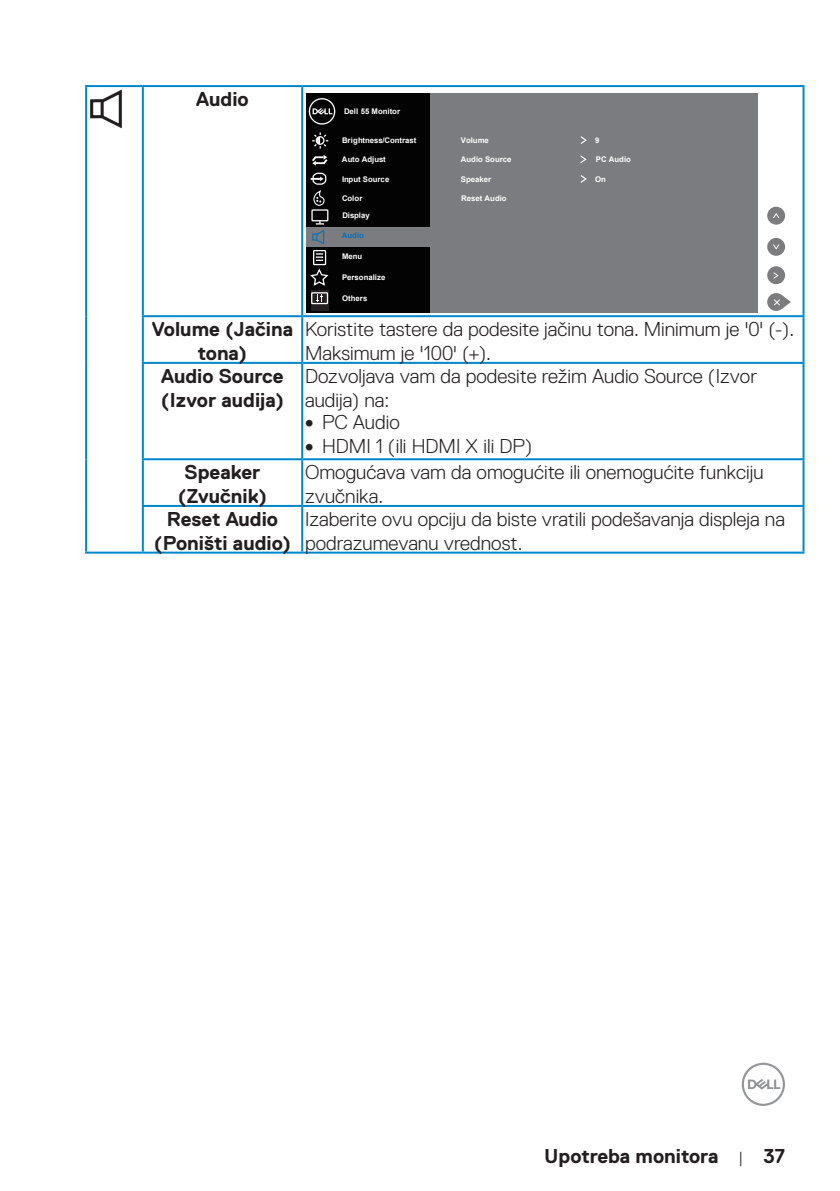
<style>
.page{position:relative;width:840px;height:1191px;background:#fff}
.page>*{position:absolute;margin:0;border:0;box-sizing:border-box;transform-origin:0 0}
.Table_Paragraph{font:300 20px/24px "Dell Replica";color:#231f20}
.Table_Head{font:700 20px/24px "Dell Replica";color:#231f20;text-align:center}
.t1{font:700 7.8px "Arial";color:#fff}
.t2{font:700 7.8px "Arial";color:#0c6fb8}
.s1{font-family:"Museo Sans For Dell 700";font-weight:400}
.s2{font-weight:300;font-size:16px}
</style>
<div class="page">
<svg style="left:741px;top:1062px;width:43px;height:44px"></svg>
<hr style="left:85px;top:85px;width:58px;height:2px;background:#0087cb">
<hr style="left:85px;top:87px;width:2px;height:229px;background:#0087cb">
<hr style="left:85px;top:316px;width:2px;height:47px;background:#0087cb">
<hr style="left:85px;top:363px;width:2px;height:96px;background:#0087cb">
<hr style="left:85px;top:459px;width:2px;height:47px;background:#0087cb">
<hr style="left:85px;top:506px;width:2px;height:45px;background:#0087cb">
<hr style="left:143px;top:85px;width:159px;height:2px;background:#0087cb">
<hr style="left:142px;top:87px;width:2px;height:228px;background:#0087cb">
<hr style="left:302px;top:85px;width:502px;height:2px;background:#0087cb">
<hr style="left:301px;top:87px;width:2px;height:228px;background:#0087cb">
<hr style="left:802px;top:87px;width:2px;height:228px;background:#0087cb">
<hr style="left:142px;top:315px;width:160px;height:2px;background:#0087cb">
<hr style="left:142px;top:317px;width:2px;height:45px;background:#0087cb">
<hr style="left:302px;top:315px;width:502px;height:2px;background:#0087cb">
<hr style="left:301px;top:317px;width:2px;height:45px;background:#0087cb">
<hr style="left:802px;top:317px;width:2px;height:45px;background:#0087cb">
<hr style="left:142px;top:362px;width:160px;height:2px;background:#0087cb">
<hr style="left:142px;top:364px;width:2px;height:94px;background:#0087cb">
<hr style="left:302px;top:362px;width:502px;height:2px;background:#0087cb">
<hr style="left:301px;top:364px;width:2px;height:94px;background:#0087cb">
<hr style="left:802px;top:364px;width:2px;height:94px;background:#0087cb">
<hr style="left:142px;top:458px;width:160px;height:2px;background:#0087cb">
<hr style="left:142px;top:460px;width:2px;height:45px;background:#0087cb">
<hr style="left:302px;top:458px;width:502px;height:2px;background:#0087cb">
<hr style="left:301px;top:460px;width:2px;height:45px;background:#0087cb">
<hr style="left:802px;top:460px;width:2px;height:45px;background:#0087cb">
<hr style="left:142px;top:505px;width:160px;height:2px;background:#0087cb">
<hr style="left:142px;top:507px;width:2px;height:44px;background:#0087cb">
<hr style="left:302px;top:505px;width:502px;height:2px;background:#0087cb">
<hr style="left:301px;top:507px;width:2px;height:44px;background:#0087cb">
<hr style="left:802px;top:507px;width:2px;height:44px;background:#0087cb">
<hr style="left:85px;top:551px;width:58px;height:2px;background:#0087cb">
<hr style="left:143px;top:551px;width:159px;height:2px;background:#0087cb">
<hr style="left:302px;top:551px;width:502px;height:2px;background:#0087cb">
<svg style="left:90px;top:89px;width:32px;height:40px"></svg>
<svg style="left:100px;top:101px;width:4px;height:16px"></svg>
<div style="left:306px;top:93px;width:451px;height:219px;background:#7b7c7f"></div>
<div style="left:306px;top:93px;width:124px;height:219px;background:#030303"></div>
<div style="left:310px;top:290px;width:18px;height:20px;background:#231f20"></div>
<svg style="left:316px;top:295px;width:7px;height:7px"></svg>
<div style="left:311px;top:209px;width:17px;height:13px;border:1px solid #fff"></div>
<div style="left:311px;top:292px;width:17px;height:12px;border:1px solid #fff"></div>
<div style="left:306px;top:227px;width:125px;height:20px;background:#7b7c7f"></div>
<svg style="left:312px;top:132px;width:16px;height:16px"></svg>
<div style="left:313px;top:250px;width:13px;height:15px;border:1px solid #fff"></div>
<svg style="left:316px;top:253px;width:7px;height:8px"></svg>
<svg style="left:310px;top:268px;width:19px;height:18px"></svg>
<svg style="left:308px;top:98px;width:27px;height:27px"></svg>
<svg style="left:312px;top:155px;width:16px;height:11px"></svg>
<svg style="left:310px;top:177px;width:13px;height:4px"></svg>
<div style="left:312px;top:173px;width:14px;height:12px;border:1px solid #fff;border-radius:4px"></div>
<svg style="left:580px;top:136px;width:6px;height:8px"></svg>
<svg style="left:580px;top:175px;width:6px;height:8px"></svg>
<svg style="left:580px;top:155px;width:6px;height:8px"></svg>
<svg style="left:311px;top:190px;width:13px;height:54px"></svg>
<div style="left:766px;top:207px;width:18px;height:18px;background:#7c7c7f;border-radius:50%"></div>
<svg style="left:773px;top:213px;width:6px;height:5px"></svg>
<div style="left:766px;top:238px;width:18px;height:18px;background:#7c7c7f;border-radius:50%"></div>
<svg style="left:773px;top:244px;width:6px;height:6px"></svg>
<div style="left:766px;top:266px;width:18px;height:18px;background:#7c7c7f;border-radius:50%"></div>
<svg style="left:773px;top:272px;width:5px;height:7px"></svg>
<svg style="left:766px;top:293px;width:18px;height:18px"></svg>
<svg style="left:772px;top:295px;width:18px;height:14px"></svg>
<p class="Table_Head" style="left:196px;top:87px;width:54px">Audio</p>
<p class="t1" style="left:344px;top:106px;width:57px">Dell 55 Monitor</p>
<p class="t1" style="left:342px;top:136px;width:76px">Brightness/Contrast</p>
<p class="t1" style="left:342px;top:154px;width:45px">Auto Adjust</p>
<p class="t1" style="left:342px;top:174px;width:49px">Input Source</p>
<p class="t1" style="left:342px;top:193px;width:22px">Color</p>
<p class="t1" style="left:342px;top:211px;width:29px">Display</p>
<p class="t2" style="left:342px;top:230px;width:24px">Audio</p>
<p class="t1" style="left:342px;top:251px;width:22px">Menu</p>
<p class="t1" style="left:342px;top:272px;width:45px">Personalize</p>
<p class="t1" style="left:342px;top:293px;width:27px">Others</p>
<p class="t1" style="left:460px;top:135px;width:30px">Volume</p>
<p class="t1" style="left:594px;top:135px;width:6px">9</p>
<p class="t1" style="left:460px;top:154px;width:52px">Audio Source</p>
<p class="t1" style="left:595px;top:154px;width:36px">PC Audio</p>
<p class="t1" style="left:460px;top:174px;width:32px">Speaker</p>
<p class="t1" style="left:594px;top:174px;width:12px">On</p>
<p class="t1" style="left:461px;top:193px;width:47px">Reset Audio</p>
<p class="Table_Head" style="left:152px;top:317px;width:143px">Volume (Jačina tona)</p>
<p class="Table_Paragraph" style="left:305px;top:317px;width:490px">Koristite tastere da podesite jačinu tona. Minimum je '0' (-).<br>Maksimum je '100' (+).</p>
<p class="Table_Head" style="left:161px;top:364px;width:124px;text-align:left">Audio Source (Izvor audija)</p>
<p class="Table_Paragraph" style="left:305px;top:364px;width:453px">Dozvoljava vam da podesite režim Audio Source (Izvor audija) na:</p>
<p class="Table_Paragraph" style="left:305px;top:410px;width:96px"><span class="s1">•</span> PC Audio</p>
<p class="Table_Paragraph" style="left:305px;top:434px;width:229px"><span class="s1">•</span> HDMI 1 (ili HDMI X ili DP)</p>
<p class="Table_Head" style="left:178px;top:460px;width:91px">Speaker (Zvučnik)</p>
<p class="Table_Paragraph" style="left:305px;top:460px;width:459px">Omogućava vam da omogućite ili onemogućite funkciju zvučnika.</p>
<p class="Table_Head" style="left:154px;top:507px;width:139px">Reset Audio (Poništi audio)</p>
<p class="Table_Paragraph" style="left:305px;top:507px;width:481px">Izaberite ovu opciju da biste vratili podešavanja displeja na podrazumevanu vrednost.</p>
<p class="Table_Head" style="left:544px;top:1143px;width:242px">Upotreba monitora <span class="s2">|</span> 37</p>
</div>
